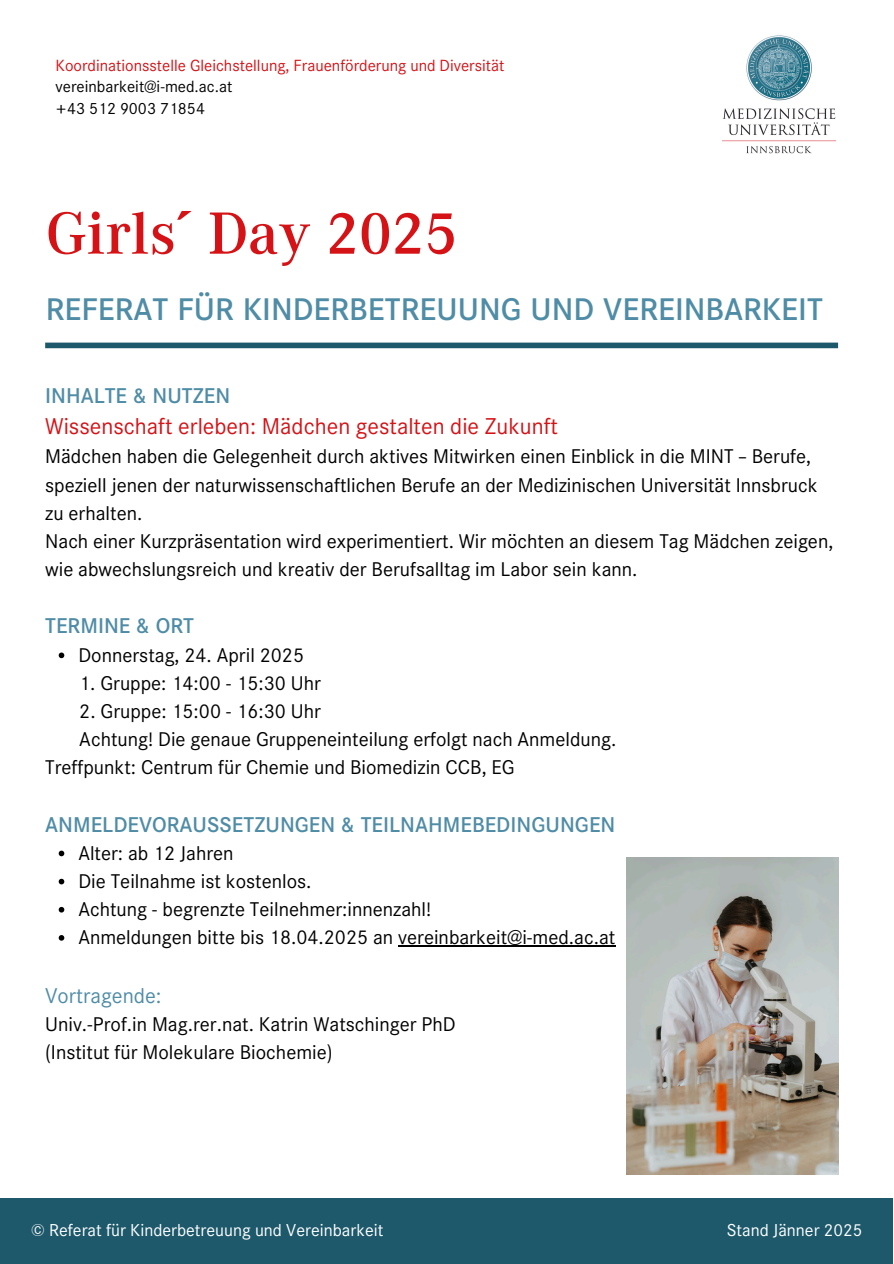
<style>
.page{position:relative;width:894px;height:1264px;background:#fff}
.page>*{position:absolute;margin:0;border:0;box-sizing:border-box;transform-origin:0 0}
.t1{font:500 58.35px "Corporate A";color:#d51317}
.t2{font:500 30.75px "Corporate S";color:#4f8ca6}
.t3{font:22.5px "Corporate S";color:#d51317}
.t4{font:500 21px "Corporate S";color:#4f8ca6}
.t5{font:21px "Corporate S";color:#4f8ca6}
.t6{font:19.5px/28.2px "Corporate S";color:#000}
.t7{font:16.95px "Corporate S";color:#fff}
.t8{font:15.9px "Corporate S";color:#d51317}
.t9{font:15.9px "Corporate S";color:#000}
</style>
<div class="page">
<div style="left:45px;top:342px;width:792px;height:6px;background:#1d596b"></div>
<div style="left:0;top:1197px;width:892px;height:66px;background:#1d596b"></div>
<svg style="left:59px;top:652px;width:5px;height:6px"></svg>
<svg style="left:59px;top:850px;width:5px;height:6px"></svg>
<svg style="left:59px;top:878px;width:5px;height:6px"></svg>
<svg style="left:59px;top:906px;width:5px;height:6px"></svg>
<svg style="left:59px;top:935px;width:5px;height:5px"></svg>
<hr style="left:398px;top:945px;width:217px;height:1px;background:#000">
<img style="left:722px;top:35px;width:114px;height:119px">
<img style="left:626px;top:857px;width:211px;height:317px">
<p class="t8" style="left:56px;top:56px;width:450px">Koordinationsstelle Gleichstellung, Frauenförderung und Diversität</p>
<p class="t9" style="left:56px;top:78px;width:178px">vereinbarkeit@i-med.ac.at</p>
<p class="t9" style="left:56px;top:99px;width:151px">+43 512 9003 71854</p>
<h3 class="t1" style="left:46px;top:199px;width:413px">Girls´ Day 2025</h3>
<p class="t2" style="left:46px;top:290px;width:778px">REFERAT FÜR KINDERBETREUUNG UND VEREINBARKEIT</p>
<p class="t4" style="left:45px;top:383px;width:186px">INHALTE &amp; NUTZEN</p>
<p class="t3" style="left:45px;top:413px;width:514px">Wissenschaft erleben: Mädchen gestalten die Zukunft</p>
<p class="t6" style="left:45px;top:443px;width:789px">Mädchen haben die Gelegenheit durch aktives Mitwirken einen Einblick in die MINT – Berufe, speziell jenen der naturwissenschaftlichen Berufe an der Medizinischen Universität Innsbruck zu erhalten.<br>Nach einer Kurzpräsentation wird experimentiert. Wir möchten an diesem Tag Mädchen zeigen, wie abwechslungsreich und kreativ der Berufsalltag im Labor sein kann.</p>
<p class="t4" style="left:45px;top:613px;width:150px">TERMINE &amp; ORT</p>
<p class="t6" style="left:78px;top:641px;width:227px">Donnerstag, 24. April 2025</p>
<h1 class="t6" style="left:79px;top:669px;width:243px">1. Gruppe: 14:00 - 15:30 Uhr</h1>
<h1 class="t6" style="left:79px;top:697px;width:243px">2. Gruppe: 15:00 - 16:30 Uhr</h1>
<h1 class="t6" style="left:79px;top:725px;width:538px">Achtung! Die genaue Gruppeneinteilung erfolgt nach Anmeldung.</h1>
<h1 class="t6" style="left:45px;top:753px;width:471px">Treffpunkt: Centrum für Chemie und Biomedizin CCB, EG</h1>
<h2 class="t4" style="left:45px;top:811px;width:571px">ANMELDEVORAUSSETZUNGEN &amp; TEILNAHMEBEDINGUNGEN</h2>
<p class="t6" style="left:78px;top:839px;width:157px">Alter: ab 12 Jahren</p>
<h4 class="t6" style="left:78px;top:867px;width:235px">Die Teilnahme ist kostenlos.</h4>
<h3 class="t6" style="left:78px;top:895px;width:354px">Achtung - begrenzte Teilnehmer:innenzahl!</h3>
<p class="t6" style="left:78px;top:923px;width:538px">Anmeldungen bitte bis 18.04.2025 an vereinbarkeit@i-med.ac.at</p>
<h4 class="t5" style="left:45px;top:982px;width:118px">Vortragende:</h4>
<h4 class="t6" style="left:45px;top:1010px;width:412px">Univ.-Prof.in Mag.rer.nat. Katrin Watschinger PhD (Institut für Molekulare Biochemie)</h4>
<p class="t7" style="left:31px;top:1220px;width:353px">© Referat für Kinderbetreuung und Vereinbarkeit</p>
<p class="t7" style="left:726px;top:1220px;width:137px">Stand Jänner 2025</p>
</div>
